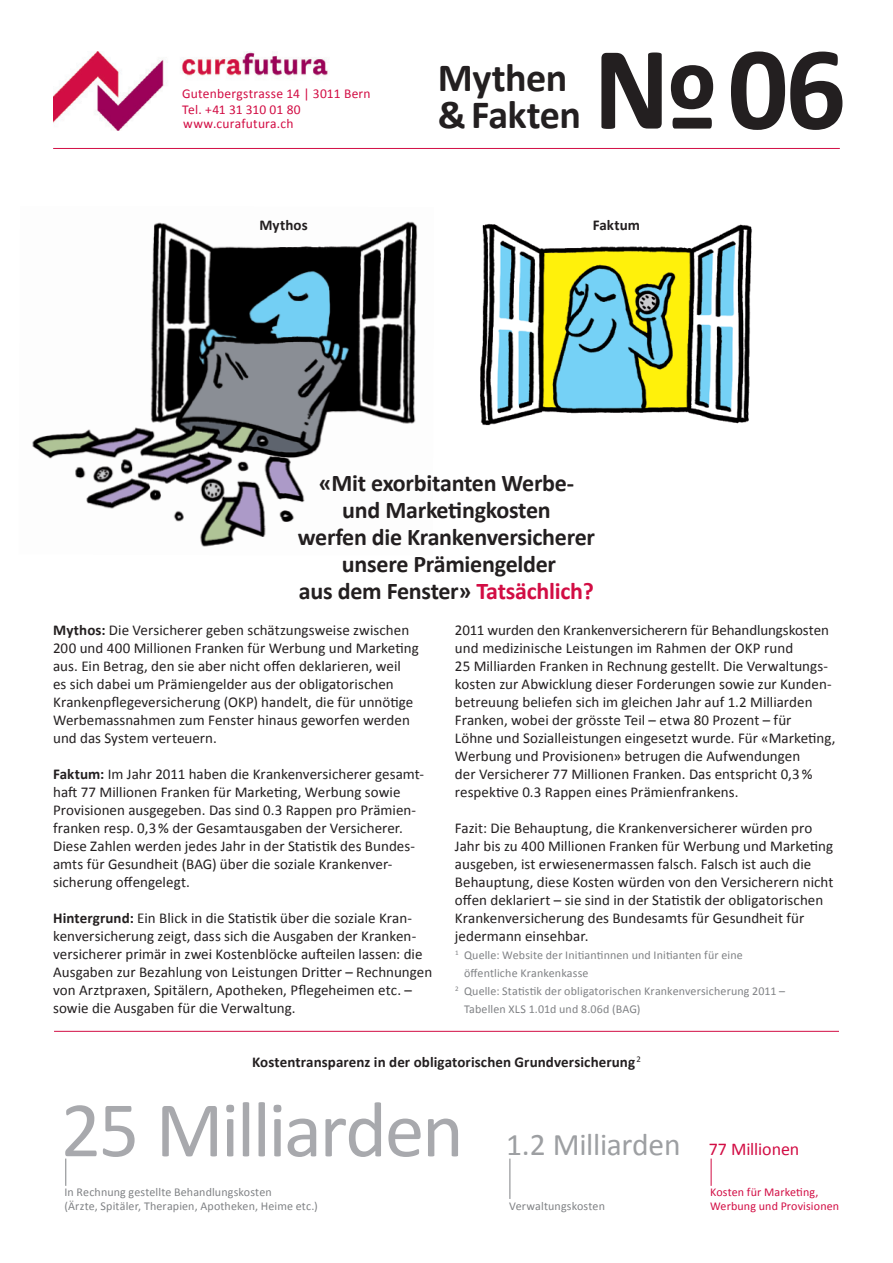
<style>
.page{position:relative;width:893px;height:1263px;background:#fff}
.page>*{position:absolute;margin:0;border:0;box-sizing:border-box;transform-origin:0 0}
.t1{font:700 119.85px "Calibri";color:#231f20}
.t2{font:79.5px "Calibri";letter-spacing:-.03em;color:#a8a9ad}
.t3{font:700 40.2px/37.7px "Calibri";letter-spacing:-.015em;color:#231f20}
.t4{font:31.5px "Calibri";letter-spacing:-.01em;color:#9d9fa2}
.t5{font:700 24px/27px "Calibri";letter-spacing:-.01em;color:#231f20;text-align:center}
.t6{font:15px/18px "Calibri";color:#231f20}
.t7{font:700 15px "Calibri";letter-spacing:.005em;color:#231f20}
.t8{font:13.5px/15.5px "Calibri";letter-spacing:.015em;color:#d20d44}
.t9{font:12px/13.5px "Calibri";letter-spacing:.01em;color:#808285}
.t10{font:12px/13.5px "Calibri";letter-spacing:.01em;color:#d20d44}
.s1{color:#d20d44}
.s2{font-weight:700}
.s3{font-size:18px;color:#d20d44}
</style>
<div class="page">
<img style="left:32px;top:221px;width:386px;height:326px">
<img style="left:480px;top:223px;width:272px;height:203px">
<hr style="left:54px;top:1031px;width:785px;height:1px;background:#d20d44">
<hr style="left:510px;top:1158px;width:1px;height:41px;background:#808285">
<svg style="left:711px;top:1158px;width:1px;height:28px"></svg>
<svg style="left:66px;top:1158px;width:1px;height:28px"></svg>
<hr style="left:53px;top:148px;width:787px;height:1px;background:#d20d44">
<img style="left:53px;top:52px;width:275px;height:78px">
<div style="left:173px;top:82px;width:256px;height:55px;background:#fff"></div>
<p class="t8" style="left:182px;top:85px;width:190px">Gutenbergstrasse 14 | 3011 Bern<br>Tel. +41 31 310 01 80 www.curafutura.ch</p>
<h3 class="t3" style="left:438px;top:57px;width:144px">Mythen &amp; Fakten</h3>
<h1 class="t1" style="left:593px;top:14px;width:254px">№ 06</h1>
<p class="t7" style="left:259px;top:216px;width:50px">Mythos</p>
<p class="t7" style="left:593px;top:216px;width:49px">Faktum</p>
<h3 class="t5" style="left:298px;top:468px;width:299px">«Mit exorbitanten Werbe&shy;und Marketingkosten<br>werfen die Krankenversicherer unsere Prämiengelder<br>aus dem Fenster» <span class="s1">Tatsächlich?</span></h3>
<p class="t6" style="left:53px;top:620px;width:367px"><span class="s2">Mythos:</span> Die Versicherer geben schätzungsweise zwischen 200 und 400 Millionen Franken für Werbung und Marketing aus. Ein Betrag, den sie aber nicht offen deklarieren, weil<br>es sich dabei um Prämiengelder aus der obligatorischen Krankenpflegeversicherung (OKP) handelt, die für unnötige Werbemassnahmen zum Fenster hinaus geworfen werden und das System verteuern.</p>
<p class="t6" style="left:53px;top:764px;width:372px"><span class="s2">Faktum:</span> Im Jahr 2011 haben die Krankenversicherer gesamt&shy;haft 77 Millionen Franken für Marketing, Werbung sowie Provisionen ausgegeben. Das sind 0.3 Rappen pro Prämien&shy;franken resp. 0,3% der Gesamtausgaben der Versicherer.<br>Diese Zahlen werden jedes Jahr in der Statistik des Bundes&shy;amts für Gesundheit (BAG) über die soziale Krankenver&shy;sicherung offengelegt.</p>
<p class="t6" style="left:53px;top:908px;width:381px"><span class="s2">Hintergrund:</span> Ein Blick in die Statistik über die soziale Kran&shy;kenversicherung zeigt, dass sich die Ausgaben der Kranken&shy;versicherer primär in zwei Kostenblöcke aufteilen lassen: die Ausgaben zur Bezahlung von Leistungen Dritter – Rechnungen von Arztpraxen, Spitälern, Apotheken, Pflegeheimen etc. – sowie die Ausgaben für die Verwaltung.</p>
<p class="t6" style="left:455px;top:620px;width:382px">2011 wurden den Krankenversicherern für Behandlungskosten und medizinische Leistungen im Rahmen der OKP rund<br>25 Milliarden Franken in Rechnung gestellt. Die Verwaltungs&shy;kosten zur Abwicklung dieser Forderungen sowie zur Kunden&shy;betreuung beliefen sich im gleichen Jahr auf 1.2 Milliarden Franken, wobei der grösste Teil – etwa 80 Prozent – für<br>Löhne und Sozialleistungen eingesetzt wurde. Für «Marketing, Werbung und Provisionen» betrugen die Aufwendungen<br>der Versicherer 77 Millionen Franken. Das entspricht 0,3% respektive 0.3 Rappen eines Prämienfrankens.</p>
<p class="t6" style="left:455px;top:818px;width:380px">Fazit: Die Behauptung, die Krankenversicherer würden pro Jahr bis zu 400 Millionen Franken für Werbung und Marketing ausgeben, ist erwiesenermassen falsch. Falsch ist auch die Behauptung, diese Kosten würden von den Versicherern nicht offen deklariert – sie sind in der Statistik der obligatorischen Krankenversicherung des Bundesamts für Gesundheit für jedermann einsehbar.</p>
<p class="t9" style="left:455px;top:948px;width:289px"><sup>1</sup> Quelle: Website der Initiantinnen und Initianten für eine</p>
<p class="t9" style="left:464px;top:966px;width:126px">öffentliche Krankenkasse</p>
<p class="t9" style="left:455px;top:984px;width:332px"><sup>2</sup> Quelle: Statistik der obligatorischen Krankenversicherung 2011 –</p>
<p class="t9" style="left:464px;top:1002px;width:178px">Tabellen XLS 1.01d und 8.06d (BAG)</p>
<p class="t7" style="left:252px;top:1053px;width:390px">Kostentransparenz in der obligatorischen Grundversicherung <sup>2</sup></p>
<h2 class="t2" style="left:61px;top:1080px;width:404px">25 Milliarden</h2>
<p class="t9" style="left:64px;top:1185px;width:255px">In Rechnung gestellte Behandlungskosten<br>(Ärzte, Spitäler, Therapien, Apotheken, Heime etc.)</p>
<h3 class="t4" style="left:506px;top:1125px;width:295px">1.2 Milliarden <span class="s3">77 Millionen</span></h3>
<p class="t10" style="left:710px;top:1185px;width:131px">Kosten für Marketing,<br>Werbung und Provisionen</p>
<p class="t9" style="left:509px;top:1198px;width:97px">Verwaltungskosten</p>
</div>
